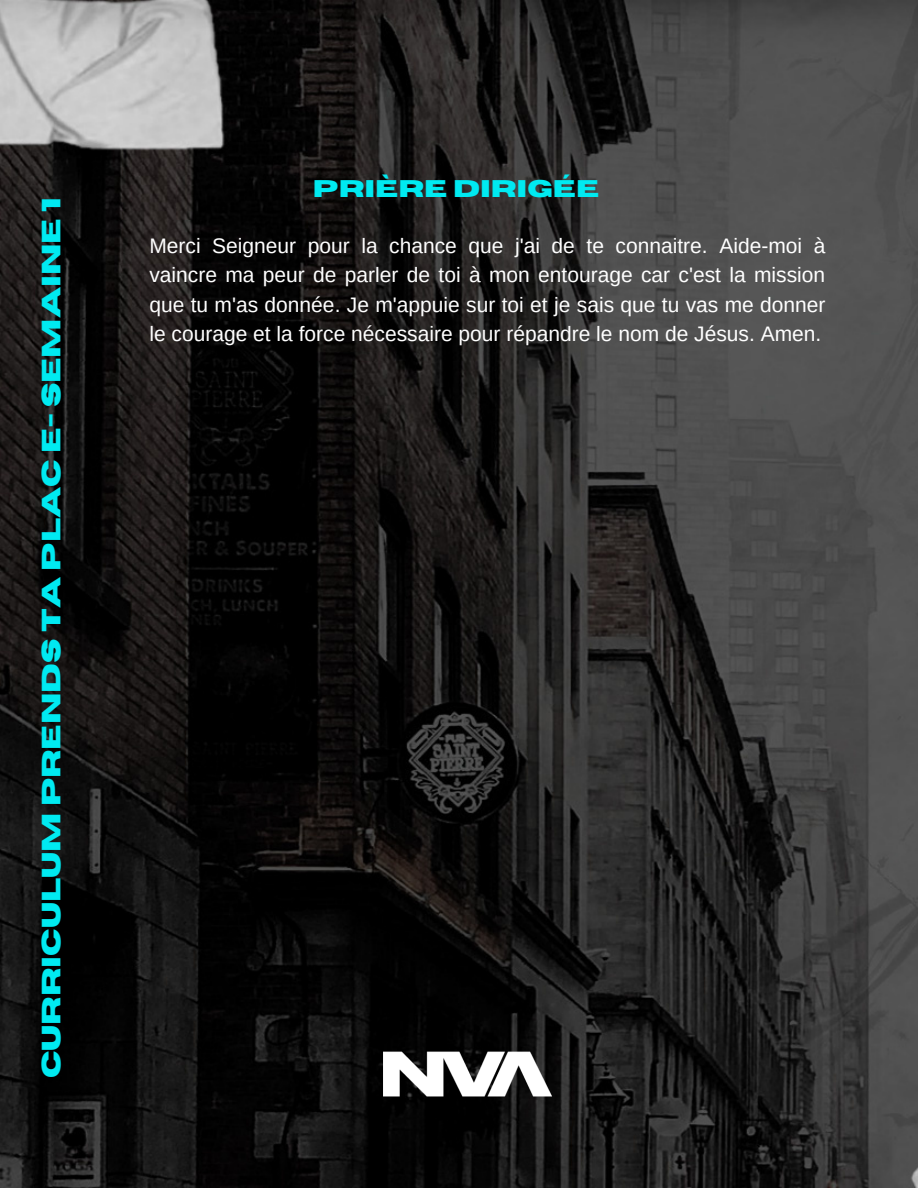
<style>
.page{position:relative;width:918px;height:1188px;background:#fff}
.page>*{position:absolute;margin:0;border:0;box-sizing:border-box;transform-origin:0 0}
.t1{font:700 26.4px "Horizon";color:#00eaf1}
.t2{font:700 24px "Horizon";color:#00eaf1}
.t3{font:21px/29.2px "Arimo";color:#fff;text-align:justify}
</style>
<div class="page">
<img style="left:0;top:0;width:918px;height:1188px">
<img style="left:382px;top:1052px;width:172px;height:45px">
<p class="t1" style="left:39px;top:1078px;width:883px;rotate:-90deg">CURRICULUM PRENDS TA PLAC E- SEMAINE 1</p>
<p class="t2" style="left:313px;top:176px;width:288px">PRIÈRE DIRIGÉE</p>
<p class="t3" style="left:149px;top:231px;width:678px">Merci Seigneur pour la chance que j'ai de te connaitre. Aide-moi à vaincre ma peur de parler de toi à mon entourage car c'est la mission que tu m'as donnée. Je m'appuie sur toi et je sais que tu vas me donner le courage et la force nécessaire pour répandre le nom de Jésus. Amen.</p>
</div>
